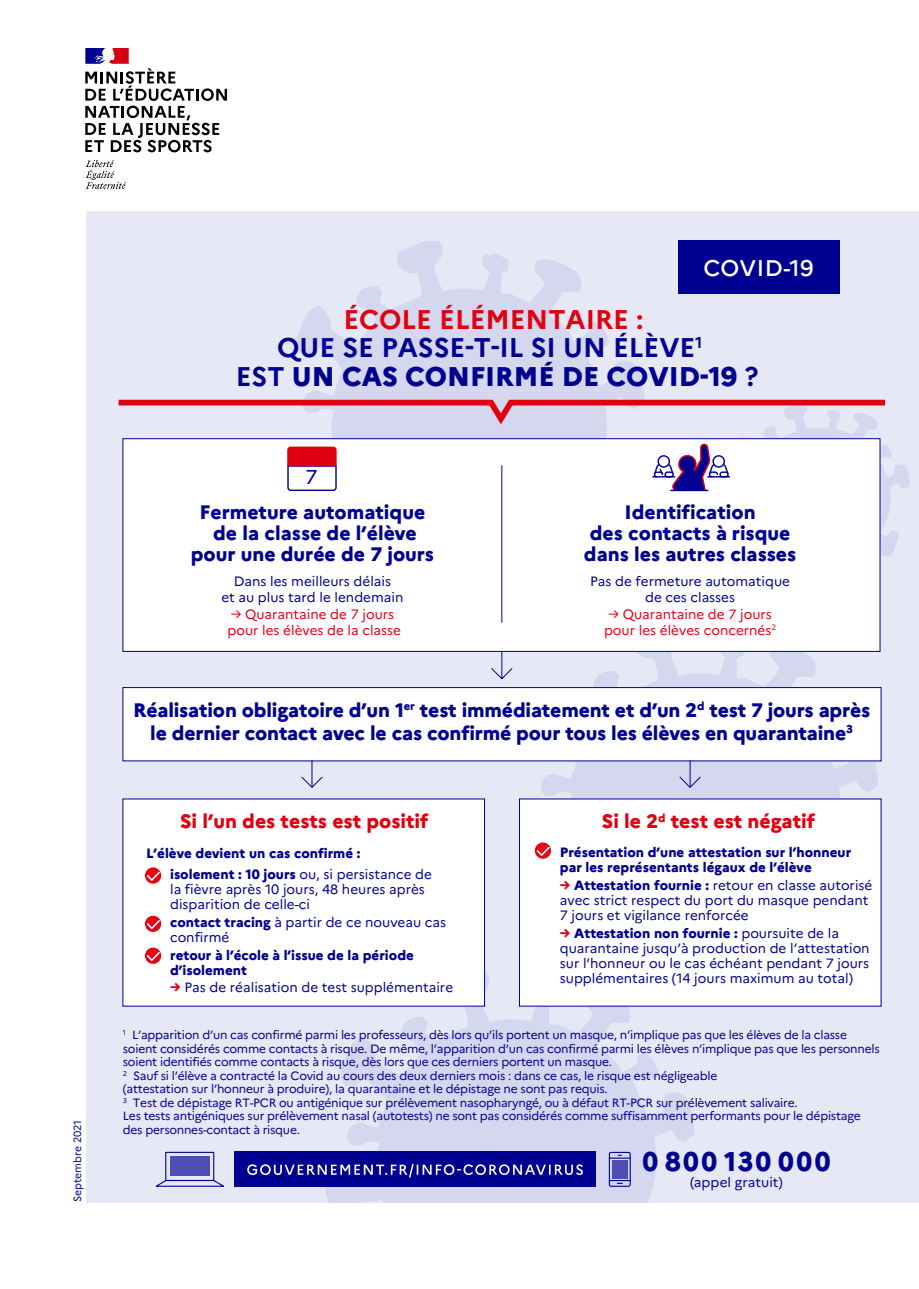
<style>
.page{position:relative;width:919px;height:1289px;background:#fff}
.page>*{position:absolute;margin:0;border:0;box-sizing:border-box;transform-origin:0 0}
.t1{font:700 27px/28.5px "Marianne";color:#000091;text-align:center}
.t2{font:800 27px "Marianne";letter-spacing:.095em;color:#000091}
.t3{font:500 22.65px "Marianne";letter-spacing:.02em;color:#fff}
.t4{font:20.1px "Marianne";color:#000091}
.t5{font:800 19.5px/21px "Marianne";letter-spacing:-.01em;color:#000091;text-align:center}
.t6{font:800 19.5px "Marianne";color:#e1000f}
.t7{font:13.5px/15px "Marianne";color:#000091}
.t8{font:800 13.5px/15px "Marianne";color:#000091}
.t9{font:13.5px/16.2px "Marianne";color:#e1000f}
.t10{font:12px/13.5px "Marianne";letter-spacing:-.02em;color:#000091}
.t11{font:10.5px "Marianne";letter-spacing:-.01em;color:#000091}
.s1{color:#e1000f}
.s2{font-weight:800}
.s3{font-weight:400}
.s4{font-weight:800;color:#e1000f}
</style>
<div class="page">
<div style="left:86px;top:211px;width:832px;height:991px;background:#e7e8f5"></div>
<div style="left:678px;top:240px;width:161px;height:54px;background:#000091"></div>
<svg style="left:297px;top:241px;width:347px;height:156px;fill:#d5d7ee"></svg>
<svg style="left:520px;top:761px;width:357px;height:37px;fill:#d5d7ee"></svg>
<svg style="left:326px;top:970px;width:368px;height:232px;fill:#d5d7ee"></svg>
<svg style="left:85px;top:160px;width:41px;height:29px"></svg>
<svg style="left:85px;top:48px;width:142px;height:104px"></svg>
<svg style="left:155px;top:1151px;width:69px;height:36px"></svg>
<div style="left:170px;top:1156px;width:40px;height:20px;background:#4d4db2"></div>
<svg style="left:610px;top:1154px;width:18px;height:4px"></svg>
<div style="left:608px;top:1151px;width:22px;height:35px;border:1px solid #000091;border-radius:2px"></div>
<hr style="left:608px;top:1179px;width:22px;height:2px;background:#000091">
<div style="left:611px;top:1160px;width:16px;height:18px;background:#4d4db2"></div>
<div style="left:234px;top:1151px;width:362px;height:35px;background:#000091"></div>
<svg style="left:247px;top:1163px;width:336px;height:14px"></svg>
<div style="left:122px;top:687px;width:759px;height:74px;background:#fff"></div>
<div style="left:122px;top:798px;width:363px;height:208px;background:#fff"></div>
<div style="left:519px;top:798px;width:362px;height:208px;background:#fff"></div>
<svg style="left:145px;top:867px;width:16px;height:16px"></svg>
<svg style="left:145px;top:869px;width:17px;height:13px"></svg>
<svg style="left:145px;top:915px;width:16px;height:17px"></svg>
<svg style="left:145px;top:918px;width:17px;height:12px"></svg>
<svg style="left:145px;top:947px;width:16px;height:16px"></svg>
<svg style="left:145px;top:950px;width:17px;height:12px"></svg>
<svg style="left:534px;top:842px;width:17px;height:16px"></svg>
<svg style="left:535px;top:845px;width:16px;height:12px"></svg>
<svg style="left:300px;top:759px;width:23px;height:29px"></svg>
<svg style="left:678px;top:759px;width:23px;height:30px"></svg>
<svg style="left:118px;top:397px;width:791px;height:342px"></svg>
<p class="t11" style="left:71px;top:1202px;width:84px;rotate:-90deg">Septembre 2021</p>
<h2 class="t3" style="left:703px;top:254px;width:112px">COVID-19</h2>
<h1 class="t1" style="left:236px;top:305px;width:524px"><span class="s1">ÉCOLE ÉLÉMENTAIRE :<br></span>QUE SE PASSE-T-IL SI UN ÉLÈVE<sup>1<br></sup>EST <span class="s2">UN CAS CONFIRMÉ DE COVID-19</span> ?</h1>
<h3 class="t4" style="left:305px;top:465px;width:13px">7</h3>
<h3 class="t5" style="left:191px;top:501px;width:245px">Fermeture automatique de la classe de l’élève pour une durée de 7 jours</h3>
<p class="t7" style="left:221px;top:573px;width:183px;line-height:16.2px;text-align:center">Dans les meilleurs délais<br>et au plus tard le lendemain</p>
<p class="t9" style="left:227px;top:605px;width:175px">→ Quarantaine de 7 jours pour les élèves de la classe</p>
<h3 class="t5" style="left:584px;top:501px;width:214px">Identification<br>des contacts à risque dans les autres classes</h3>
<p class="t7" style="left:590px;top:573px;width:201px;line-height:16.2px;text-align:center">Pas de fermeture automatique de ces classes</p>
<p class="t9" style="left:604px;top:605px;width:173px;text-align:center">→ Quarantaine de 7 jours pour les élèves concernés<sup>2</sup></p>
<h3 class="t5" style="left:133px;top:698px;width:738px;line-height:23.4px">Réalisation obligatoire d’un 1<sup>er</sup> test immédiatement et d’un 2<sup>d</sup> test 7 jours après le dernier contact avec le cas confirmé pour tous les élèves en quarantaine<sup>3</sup></h3>
<h3 class="t6" style="left:180px;top:809px;width:250px">Si l’un des tests est positif</h3>
<p class="t8" style="left:170px;top:843px;width:263px;line-height:21px;text-indent:-24px">L’élève devient un cas confirmé :<br>isolement : 10 jours <span class="s3">ou, si persistance de</span></p>
<p class="t7" style="left:170px;top:882px;width:256px">la fièvre après 10 jours, 48 heures après disparition de celle-ci</p>
<p class="t7" style="left:170px;top:915px;width:277px"><span class="s2">contact tracing</span> à partir de ce nouveau cas confirmé</p>
<p class="t8" style="left:170px;top:948px;width:245px">retour à l’école à l’issue de la période d’isolement</p>
<p class="t7" style="left:170px;top:979px;width:284px"><span class="s4">→</span> Pas de réalisation de test supplémentaire</p>
<h3 class="t6" style="left:602px;top:809px;width:215px">Si le 2<sup>d</sup> test est négatif</h3>
<p class="t8" style="left:560px;top:844px;width:293px">Présentation d’une attestation sur l’honneur par les représentants légaux de l’élève</p>
<p class="t7" style="left:560px;top:877px;width:314px"><span class="s4">→</span> <span class="s2">Attestation fournie :</span> retour en classe autorisé avec strict respect du port du masque pendant<br>7 jours et vigilance renforcée</p>
<p class="t7" style="left:560px;top:925px;width:311px"><span class="s4">→</span> <span class="s2">Attestation non fournie :</span> poursuite de la quarantaine jusqu’à production de l’attestation sur l’honneur ou le cas échéant pendant 7 jours supplémentaires (14 jours maximum au total)</p>
<p class="t10" style="left:123px;top:1028px;width:758px"><sup>1</sup> L’apparition d’un cas confirmé parmi les professeurs, dès lors qu’ils portent un masque, n’implique pas que les élèves de la classe soient considérés comme contacts à risque. De même, l’apparition d’un cas confirmé parmi les élèves n’implique pas que les personnels soient identifiés comme contacts à risque, dès lors que ces derniers portent un masque.<br><sup>2</sup> Sauf si l’élève a contracté la Covid au cours des deux derniers mois : dans ce cas, le risque est négligeable<br>(attestation sur l’honneur à produire), la quarantaine et le dépistage ne sont pas requis.<br><sup>3</sup> Test de dépistage RT-PCR ou antigénique sur prélèvement nasopharyngé, ou à défaut RT-PCR sur prélèvement salivaire.<br>Les tests antigéniques sur prélèvement nasal (autotests) ne sont pas considérés comme suffisamment performants pour le dépistage des personnes-contact à risque.</p>
<h1 class="t2" style="left:642px;top:1144px;width:190px">0 800 130 000</h1>
<p class="t7" style="left:690px;top:1174px;width:94px">(appel gratuit)</p>
</div>
